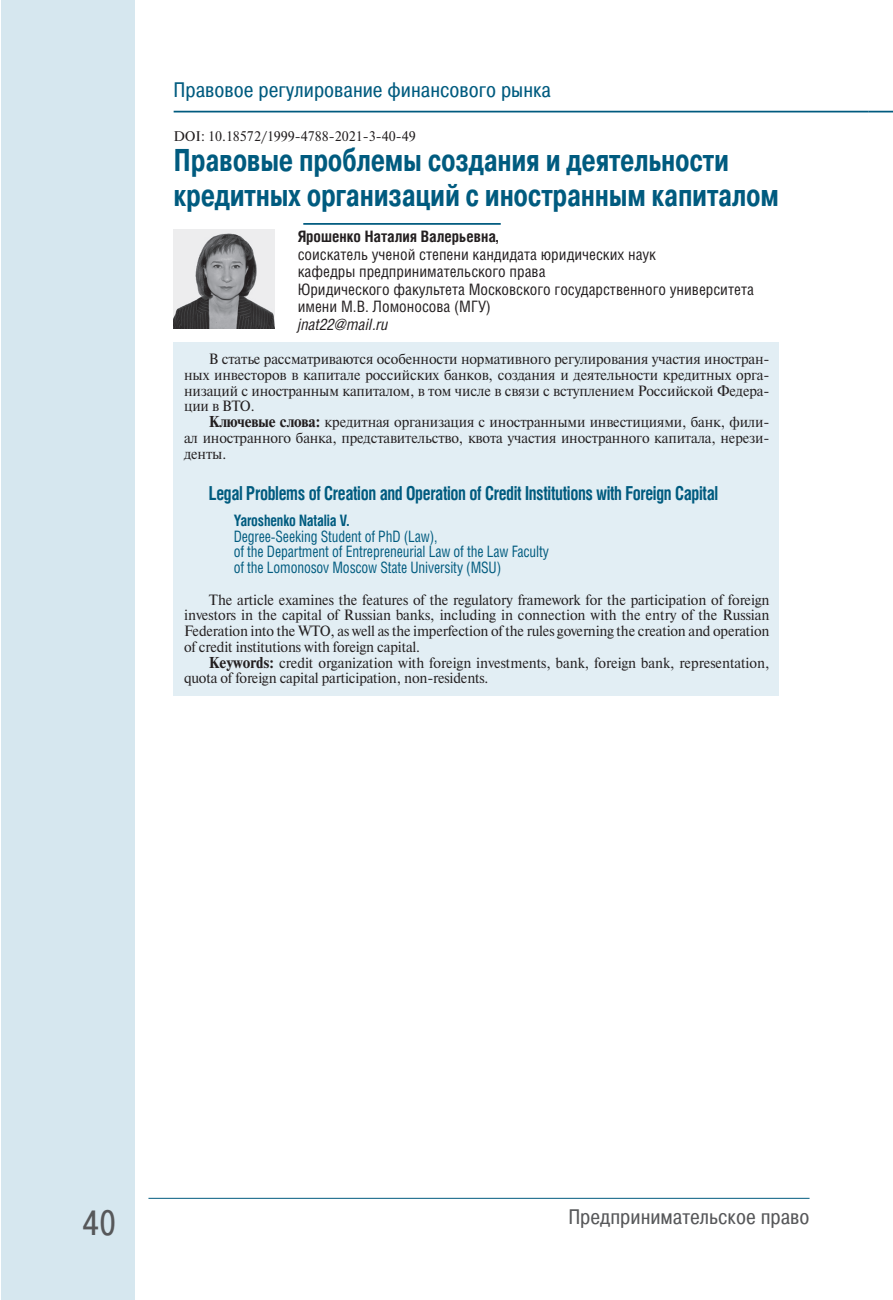
<style>
.page{position:relative;width:893px;height:1300px;background:#fff}
.page>*{position:absolute;margin:0;border:0;box-sizing:border-box;transform-origin:0 0}
.t1{font:35px "Pragmatica Cond";color:#57585a}
.t2{font:700 31.5px/35px "Pragmatica Cond";letter-spacing:-.01em;color:#005b7f;scale:.87 1}
.t3{font:21px "Pragmatica Cond";color:#005b7f}
.t4{font:21px "Pragmatica Cond";color:#57585a}
.t5{font:700 19.25px "Helios Cond";letter-spacing:-.02em;color:#005b7f;scale:.88 1}
.t6{font:15.75px/17.5px "Helios Cond";color:#231f20}
.t7{font:15.75px/15.8px "Helios Cond";letter-spacing:-.01em;color:#005b7f;scale:.9 1}
.t8{font:700 15.75px "Helios Cond";color:#231f20}
.t9{font:700 15.75px "Helios Cond";letter-spacing:-.01em;color:#005b7f;scale:.9 1}
.t10{font:italic 15.75px "Helios Cond";color:#231f20}
.t11{font:14.88px/15.8px "Newton C";letter-spacing:-.01em;color:#231f20;text-align:justify;scale:.96 1}
.t12{font:14px "Newton C";color:#231f20}
.s1{font-weight:700}
</style>
<div class="page">
<hr style="left:174px;top:111px;width:694px;height:1px;background:#005b7f">
<hr style="left:148px;top:1198px;width:661px;height:1px;background:#005b7f">
<svg style="left:868px;top:111px;width:25px;height:1px"></svg>
<div style="left:1px;top:0;width:133px;height:1300px;background:#d6e7ef"></div>
<hr style="left:303px;top:223px;width:198px;height:2px;background:#005b7f">
<div style="left:174px;top:342px;width:605px;height:353px;background:#e2eef4"></div>
<img style="left:174px;top:229px;width:101px;height:100px">
<h3 class="t3" style="left:174px;top:82px;width:379px">Правовое регулирование финансового рынка</h3>
<p class="t12" style="left:173px;top:131px;width:244px">DOI: 10.18572/1999-4788-2021-3-40-49</p>
<h2 class="t2" style="left:174px;top:145px;width:697px">Правовые проблемы создания и деятельности кредитных организаций с иностранным капиталом</h2>
<p class="t8" style="left:298px;top:231px;width:202px">Ярошенко Наталия Валерьевна,</p>
<p class="t6" style="left:298px;top:247px;width:458px">соискатель ученой степени кандидата юридических наук<br>кафедры предпринимательского права<br>Юридического факультета Московского государственного университета имени М.В. Ломоносова (МГУ)</p>
<p class="t10" style="left:298px;top:318px;width:92px">jnat22@mail.ru</p>
<p class="t11" style="left:184px;top:352px;width:611px;text-indent:25px">В статье рассматриваются особенности нормативного регулирования участия иностран&shy;ных инвесторов в капитале российских банков, создания и деятельности кредитных орга&shy;низаций с иностранным капиталом, в том числе в связи с вступлением Российской Федера&shy;ции в ВТО.</p>
<p class="t11" style="left:184px;top:415px;width:611px;text-indent:25px"><span class="s1">Ключевые слова:</span> кредитная организация с иностранными инвестициями, банк, фили&shy;ал иностранного банка, представительство, квота участия иностранного капитала, нерези&shy;денты.</p>
<p class="t5" style="left:209px;top:486px;width:580px">Legal Problems of Creation and Operation of Credit Institutions with Foreign Capital</p>
<p class="t9" style="left:234px;top:515px;width:130px">Yaroshenko Natalia V.</p>
<p class="t7" style="left:234px;top:529px;width:352px">Degree-Seeking Student of PhD (Law),<br>of the Department of Entrepreneurial Law of the Law Faculty of the Lomonosov Moscow State University (MSU)</p>
<p class="t11" style="left:184px;top:593px;width:611px;text-indent:25px">The article examines the features of the regulatory framework for the participation of foreign investors in the capital of Russian banks, including in connection with the entry of the Russian Federation into the WTO, as well as the imperfection of the rules governing the creation and operation of credit institutions with foreign capital.</p>
<p class="t11" style="left:184px;top:656px;width:611px;text-indent:25px"><span class="s1">Keywords:</span> credit organization with foreign investments, bank, foreign bank, representation, quota of foreign capital participation, non-residents.</p>
<h1 class="t1" style="left:82px;top:1210px;width:36px">40</h1>
<h3 class="t4" style="left:568px;top:1208px;width:243px">Предпринимательское право</h3>
</div>
